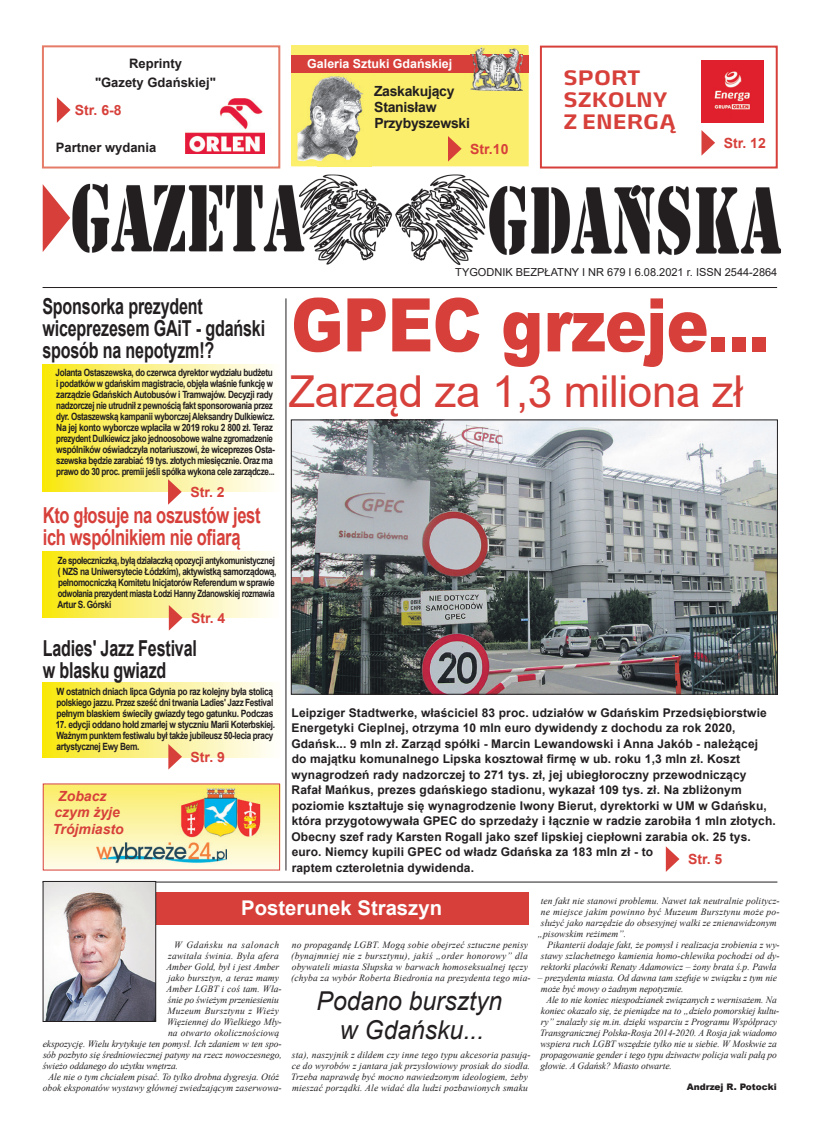
<style>
.page{position:relative;width:820px;height:1134px;background:#fff}
.page>*{position:absolute;margin:0;border:0;box-sizing:border-box;transform-origin:0 0}
.t1{font:900 74px "Arial";letter-spacing:-.01em;color:#d7403a;scale:.85 1}
.t2{font:44px "Arial";letter-spacing:-.01em;color:#d7403a}
.t3{font:italic 26px/29px "Arial";color:#231f20;text-align:center;scale:.95 1}
.t4{font:700 22px/22px "Arial";letter-spacing:-.01em;color:#231f20;scale:.73 1}
.t5{font:700 22px/22px "Arial";letter-spacing:-.02em;color:#d7403a;scale:.75 1}
.t6{font:700 21px/22px "Energa";color:#d7403a}
.t7{font:700 20.3px "Arial";color:#fff}
.t8{font:700 14px "Arial";color:#d7403a}
.t9{font:700 14px/16px "Arial";letter-spacing:-.02em;color:#231f20}
.t10{font:italic 700 14px/16.8px "Arial";color:#d7403a}
.t11{font:700 13px/19px "Arial";color:#231f20;text-align:center}
.t12{font:700 12.4px "Arial";color:#fff}
.t13{font:700 12px/15.5px "Arial";letter-spacing:.01em;color:#231f20}
.t14{font:11px "Arial";color:#231f20}
.t15{font:700 10px/11px "Arial";letter-spacing:-.04em;color:#231f20;scale:.82 1}
.t16{font:700 10px/11px "Arial";letter-spacing:-.04em;color:#231f20;text-align:justify;scale:.84 1}
.t17{font:700 10px/11px "Arial";letter-spacing:-.04em;color:#231f20;scale:.8 1}
.t18{font:italic 9.5px/11px "Times New Roman";letter-spacing:.005em;color:#231f20}
.t19{font:italic 9.5px "Times New Roman";letter-spacing:.03em;color:#231f20}
.t20{font:italic 9.5px "Times New Roman";letter-spacing:.045em;color:#231f20}
.t21{font:900 9px "Arial";color:#231f20}
</style>
<div class="page">
<div style="left:42px;top:45px;width:238px;height:124px;border:2px solid #e47c68"></div>
<svg style="left:57px;top:97px;width:13px;height:26px"></svg>
<img style="left:185px;top:98px;width:79px;height:56px">
<div style="left:539px;top:46px;width:238px;height:123px;border:2px solid #d7403a"></div>
<img style="left:701px;top:60px;width:62px;height:63px">
<svg style="left:701px;top:130px;width:13px;height:26px"></svg>
<svg style="left:43px;top:184px;width:27px;height:68px"></svg>
<hr style="left:43px;top:287px;width:733px;height:1px;background:#231f20">
<img style="left:72px;top:174px;width:708px;height:91px">
<svg style="left:291px;top:45px;width:237px;height:121px;background:#f4cd62"></svg>
<img style="left:470px;top:48px;width:52px;height:42px">
<svg style="left:45px;top:785px;width:233px;height:83px;background:#fbf3a4"></svg>
<img style="left:176px;top:787px;width:85px;height:53px">
<img style="left:97px;top:842px;width:129px;height:25px">
<svg style="left:43px;top:364px;width:228px;height:128px;background:#fbf28c"></svg>
<svg style="left:43px;top:683px;width:228px;height:74px;background:#fbf18a"></svg>
<svg style="left:665px;top:846px;width:14px;height:26px"></svg>
<svg style="left:43px;top:551px;width:226px;height:67px;background:#fbf18b"></svg>
<svg style="left:169px;top:605px;width:13px;height:26px"></svg>
<div style="left:48px;top:892px;width:480px;height:33px;background:#d7403a"></div>
<hr style="left:43px;top:881px;width:734px;height:1px;background:#231f20">
<img style="left:45px;top:883px;width:109px;height:137px">
<div style="left:43px;top:881px;width:113px;height:141px;border:1px solid #231f20"></div>
<img style="left:291px;top:74px;width:80px;height:93px">
<img style="left:291px;top:74px;width:27px;height:92px">
<img style="left:318px;top:165px;width:53px;height:1px">
<svg style="left:168px;top:479px;width:14px;height:26px"></svg>
<svg style="left:168px;top:744px;width:14px;height:25px"></svg>
<img style="left:293px;top:422px;width:482px;height:270px">
<div style="left:291px;top:420px;width:486px;height:274px;border:1px solid #231f20"></div>
<hr style="left:285px;top:298px;width:1px;height:572px;background:#231f20">
<h3 class="t11" style="left:95px;top:54px;width:122px">Reprinty<br>"Gazety Gdańskiej"</h3>
<h3 class="t8" style="left:75px;top:100px;width:48px">Str. 6-8</h3>
<h3 class="t11" style="left:56px;top:138px;width:102px">Partner wydania</h3>
<h3 class="t12" style="left:307px;top:54px;width:146px">Galeria Sztuki Gdańskiej</h3>
<h3 class="t9" style="left:374px;top:83px;width:97px">Zaskakujący<br>Stanisław<br>Przybyszewski</h3>
<h3 class="t8" style="left:470px;top:139px;width:40px">Str.10</h3>
<h3 class="t6" style="left:563px;top:65px;width:114px">SPORT<br>SZKOLNY<br>Z ENERGĄ</h3>
<h3 class="t8" style="left:723px;top:133px;width:44px">Str. 12</h3>
<h3 class="t4" style="left:42px;top:296px;width:306px">Sponsorka prezydent wiceprezesem GAiT - gdański sposób na nepotyzm!?</h3>
<p class="t15" style="left:55px;top:367px;width:269px">Jolanta Ostaszewska, do czerwca dyrektor wydziału budżetu i podatków w gdańskim magistracie, objęła właśnie funkcję w zarządzie Gdańskich Autobusów i Tramwajów. Decyzji rady nadzorczej nie utrudnił z pewnością fakt sponsorowania przez dyr. Ostaszewską kampanii wyborczej Aleksandry Dulkiewicz.<br>Na jej konto wyborcze wpłaciła w 2019 roku 2 800 zł. Teraz prezydent Dulkiewicz jako jednoosobowe walne zgromadzenie wspólników oświadczyła notariuszowi, że wiceprezes Osta&shy;szewska będzie zarabiać 19 tys. złotych miesięcznie. Oraz ma prawo do 30 proc. premii jeśli spółka wykona cele zarządcze...</p>
<h3 class="t8" style="left:190px;top:482px;width:36px">Str. 2</h3>
<h3 class="t5" style="left:43px;top:505px;width:292px">Kto głosuje na oszustów jest ich wspólnikiem nie ofiarą</h3>
<p class="t17" style="left:57px;top:555px;width:275px">Ze społeczniczką, byłą działaczką opozycji antykomunistycznej ( NZS na Uniwersytecie Łódzkim), aktywistką samorządową, pełnomocniczką Komitetu Inicjatorów Referendum w sprawie odwołania prezydent miasta Łodzi Hanny Zdanowskiej rozmawia Artur S. Górski</p>
<h3 class="t8" style="left:191px;top:608px;width:36px">Str. 4</h3>
<h3 class="t4" style="left:43px;top:637px;width:213px">Ladies' Jazz Festival w blasku gwiazd</h3>
<p class="t16" style="left:56px;top:686px;width:259px">W ostatnich dniach lipca Gdynia po raz kolejny była stolicą polskiego jazzu. Przez sześć dni trwania Ladies' Jazz Festival pełnym blaskiem świeciły gwiazdy tego gatunku. Podczas</p>
<p class="t16" style="left:56px;top:719px;width:262px;text-align:left">17. edycji oddano hołd zmarłej w styczniu Marii Koterbskiej.<br>Ważnym punktem festiwalu był także jubileusz 50-lecia pracy artystycznej Ewy Bem.</p>
<h3 class="t8" style="left:190px;top:747px;width:36px">Str. 9</h3>
<h3 class="t10" style="left:52px;top:788px;width:73px;text-indent:6px">Zobacz czym żyje<br>Trójmiasto</h3>
<p class="t14" style="left:455px;top:264px;width:323px">TYGODNIK BEZPŁATNY I NR 679 I 6.08.2021 r. ISSN 2544-2864</p>
<h1 class="t1" style="left:291px;top:271px;width:564px">GPEC grzeje...</h1>
<h2 class="t2" style="left:288px;top:362px;width:456px">Zarząd za 1,3 miliona zł</h2>
<p class="t13" style="left:291px;top:705px;width:486px">Leipziger Stadtwerke, właściciel 83 proc. udziałów w Gdańskim Przedsiębiorstwie Energetyki Cieplnej, otrzyma 10 mln euro dywidendy z dochodu za rok 2020, Gdańsk... 9 mln zł. Zarząd spółki - Marcin Lewandowski i Anna Jakób - należącej do majątku komunalnego Lipska kosztował firmę w ub. roku 1,3 mln zł. Koszt wynagrodzeń rady nadzorczej to 271 tys. zł, jej ubiegłoroczny przewodniczący Rafał Mańkus, prezes gdańskiego stadionu, wykazał 109 tys. zł. Na zbliżonym poziomie kształtuje się wynagrodzenie Iwony Bierut, dyrektorki w UM w Gdańsku, która przygotowywała GPEC do sprzedaży i łącznie w radzie zarobiła 1 mln złotych.<br>Obecny szef rady Karsten Rogall jako szef lipskiej ciepłowni zarabia ok. 25 tys. euro. Niemcy kupili GPEC od władz Gdańska za 183 mln zł - to<br>raptem czteroletnia dywidenda.</p>
<h3 class="t8" style="left:687px;top:849px;width:36px">Str. 5</h3>
<p class="t18" style="left:540px;top:895px;width:240px">ten fakt nie stanowi problemu. Nawet tak neutralnie politycz-</p>
<p class="t18" style="left:540px;top:906px;width:240px">ne miejsce jakim powinno być Muzeum Bursztynu może po-</p>
<p class="t18" style="left:540px;top:917px;width:237px">służyć jako narzędzie do obsesyjnej walki ze znienawidzonym</p>
<p class="t18" style="left:537px;top:928px;width:90px">„pisowskim reżimem”.</p>
<p class="t18" style="left:547px;top:939px;width:234px">Pikanterii dodaje fakt, że pomysł i realizacja zrobienia z wy-</p>
<p class="t18" style="left:540px;top:950px;width:240px">stawy szlachetnego kamienia homo-chlewika pochodzi od dy-</p>
<p class="t18" style="left:540px;top:961px;width:237px">rektorki placówki Renaty Adamowicz – żony brata ś.p. Pawła</p>
<p class="t18" style="left:537px;top:972px;width:240px">– prezydenta miasta. Od dawna tam szefuje w związku z tym nie</p>
<p class="t18" style="left:540px;top:983px;width:144px">może być mowy o żadnym nepotyzmie.</p>
<p class="t18" style="left:546px;top:994px;width:232px">Ale to nie koniec niespodzianek związanych z wernisażem. Na</p>
<p class="t18" style="left:540px;top:1005px;width:240px">koniec okazało się, że pieniądze na to „dzieło pomorskiej kultu-</p>
<p class="t18" style="left:540px;top:1016px;width:237px">ry” znalazły się m.in. dzięki wsparciu z Programu Współpracy</p>
<p class="t18" style="left:540px;top:1027px;width:238px">Transgranicznej Polska-Rosja 2014-2020. A Rosja jak wiadomo</p>
<p class="t18" style="left:540px;top:1038px;width:237px">wspiera ruch LGBT wszędzie tylko nie u siebie. W Moskwie za</p>
<p class="t18" style="left:540px;top:1049px;width:237px">propagowanie gender i tego typu dziwactw policja wali pałą po</p>
<p class="t18" style="left:540px;top:1060px;width:133px">głowie. A Gdańsk? Miasto otwarte.</p>
<p class="t21" style="left:686px;top:1081px;width:92px">Andrzej R. Potocki</p>
<h3 class="t7" style="left:241px;top:893px;width:202px">Posterunek Straszyn</h3>
<p class="t20" style="left:174px;top:938px;width:106px">W Gdańsku na salonach</p>
<p class="t18" style="left:168px;top:950px;width:112px">zawitała świnia. Była afera</p>
<p class="t18" style="left:166px;top:961px;width:114px">Amber Gold, był i jest Amber</p>
<p class="t18" style="left:168px;top:972px;width:113px">jako bursztyn, a teraz mamy</p>
<p class="t18" style="left:166px;top:983px;width:117px">Amber LGBT i coś tam. Wła-</p>
<p class="t18" style="left:168px;top:994px;width:113px">śnie po świeżym przeniesieniu</p>
<p class="t19" style="left:167px;top:1004px;width:113px">Muzeum Bursztynu z Wieży</p>
<p class="t18" style="left:167px;top:1016px;width:116px">Więziennej do Wielkiego Mły-</p>
<p class="t18" style="left:168px;top:1027px;width:113px">na otwarto okolicznościową</p>
<p class="t18" style="left:43px;top:1038px;width:240px">ekspozycję. Wielu krytykuje ten pomysł. Ich zdaniem w ten spo-</p>
<p class="t18" style="left:43px;top:1049px;width:240px">sób pozbyto się średniowiecznej patyny na rzecz nowoczesnego,</p>
<p class="t18" style="left:43px;top:1060px;width:137px">świeżo oddanego do użytku wnętrza.</p>
<p class="t18" style="left:48px;top:1071px;width:232px">Ale nie o tym chciałem pisać. To tylko drobna dygresja. Otóż</p>
<p class="t18" style="left:43px;top:1082px;width:240px">obok eksponatów wystawy głównej zwiedzającym zaserwowa-</p>
<p class="t18" style="left:291px;top:939px;width:241px">no propagandę LGBT. Mogą sobie obejrzeć sztuczne penisy (bynajmniej nie z bursztynu), jakiś „order honorowy” dla obywateli miasta Słupska w barwach homoseksualnej tęczy (chyba za wybór Roberta Biedronia na prezydenta tego mia-</p>
<h3 class="t3" style="left:316px;top:987px;width:197px">Podano bursztyn w Gdańsku...</h3>
<p class="t18" style="left:291px;top:1049px;width:241px">sta), naszyjnik z dildem czy inne tego typu akcesoria pasują&shy;ce do wyrobów z jantara jak przysłowiowy prosiak do siodła.<br>Trzeba naprawdę być mocno nawiedzonym ideologiem, żeby mieszać porządki. Ale widać dla ludzi pozbawionych smaku</p>
</div>
